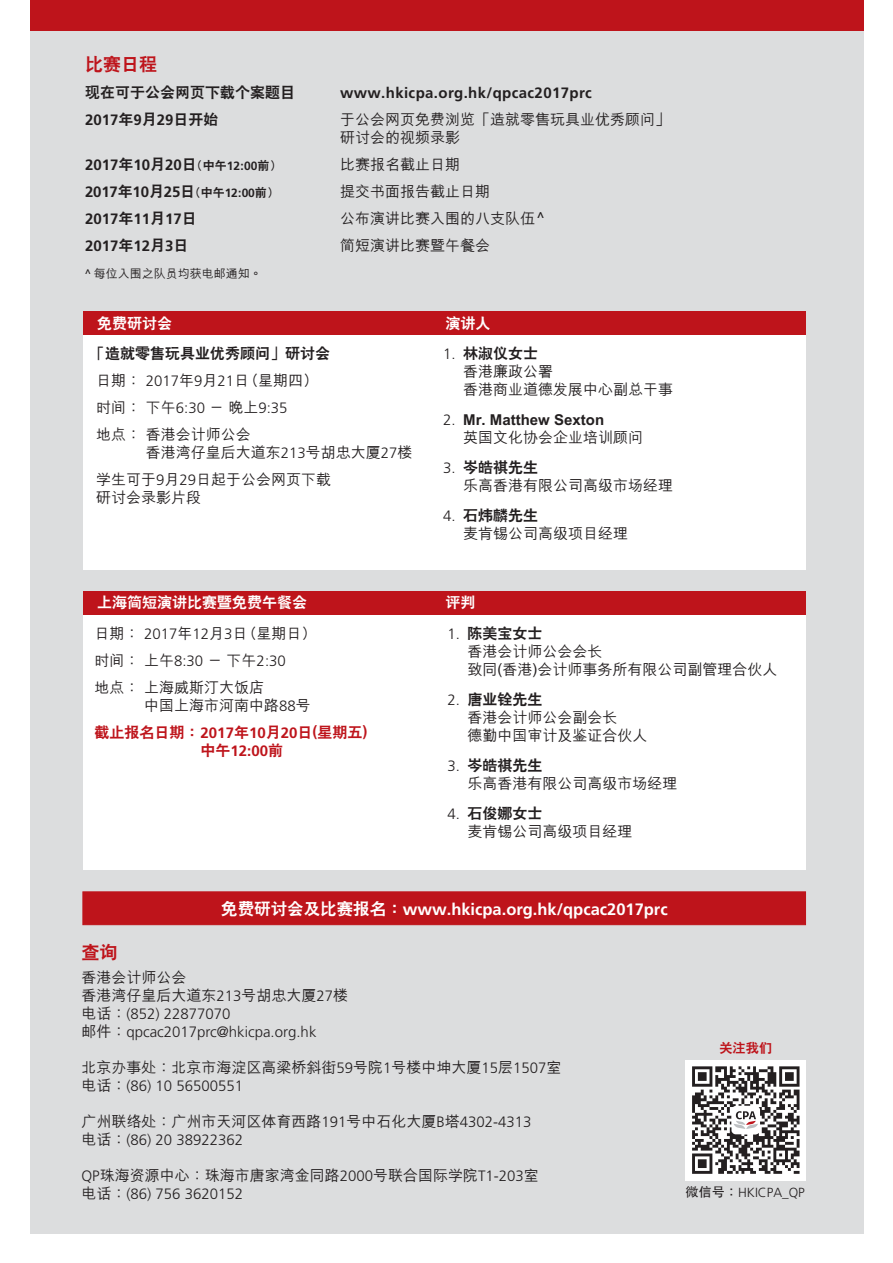
<style>
.page{position:relative;width:893px;height:1263px;background:#fff}
.page>*{position:absolute;margin:0;border:0;box-sizing:border-box;transform-origin:0 0}
.t1{font:800 18px "C Hei 2 GB5";color:#be141b}
.t2{font:700 16.5px "Frutiger";color:#fff}
.t3{font:500 15px/18px "M Hei GB5";color:#231f20}
.t4{font:800 15px "C Hei 2 GB5";color:#231f20}
.t5{font:300 15px/18px "Frutiger";color:#231f20}
.t6{font:700 15px "Frutiger";color:#231f20}
.t7{font:700 15px "Frutiger";letter-spacing:.025em;color:#231f20}
.t8{font:800 15px "C Hei 2 GB5";color:#fff}
.t9{font:800 15px "C Hei 2 GB5";color:#be141b}
.t10{font:700 15px "Frutiger";color:#be141b}
.t11{font:300 13.2px "Frutiger";color:#231f20}
.t12{font:800 13.2px "C Hei 2 GB5";color:#be141b}
.t13{font:500 12px "M Hei GB5";color:#231f20}
.s1{font-family:"C Hei 2 GB5";font-weight:800}
.s2{font-family:"C Hei 2 GB5";font-weight:800;font-size:12px}
.s3{font-size:12px}
.s4{font-family:"Frutiger";font-weight:300}
.s5{font-family:"Frutiger";font-weight:700}
.s6{font-family:"M Hei GB5";font-weight:500}
.s7{font-family:"C Hei 2 GB5";font-weight:700}
</style>
<div class="page">
<div style="left:30px;top:30px;width:833px;height:1203px;background:#dcddde"></div>
<div style="left:83px;top:318px;width:723px;height:251px;background:#fff"></div>
<div style="left:82px;top:891px;width:724px;height:34px;background:#be141b;border:1px solid #be141b"></div>
<div style="left:83px;top:311px;width:723px;height:24px;background:#be141b"></div>
<div style="left:30px;top:0;width:833px;height:30px;background:#be141b"></div>
<div style="left:83px;top:614px;width:723px;height:256px;background:#fff"></div>
<div style="left:83px;top:591px;width:723px;height:23px;background:#be141b"></div>
<div style="left:686px;top:1060px;width:120px;height:120px;background:#fff"></div>
<svg style="left:692px;top:1066px;width:107px;height:108px"></svg>
<p class="t1" style="left:85px;top:55px;width:73px">比賽日程</p>
<p class="t4" style="left:85px;top:85px;width:211px">現在可於公會網頁下載個案題目</p>
<p class="t7" style="left:340px;top:84px;width:253px">www.hkicpa.org.hk/qpcac2017prc</p>
<p class="t6" style="left:85px;top:111px;width:135px">2017<span class="s1">年</span>9<span class="s1">月</span>29<span class="s1">日開始</span></p>
<p class="t3" style="left:340px;top:111px;width:331px">於公會網頁免費瀏覽「造就零售玩具業優秀顧問」研討會的視頻錄影</p>
<p class="t6" style="left:85px;top:156px;width:198px">2017<span class="s1">年</span>10<span class="s1">月</span>20<span class="s1">日</span><span class="s2">（中午</span><span class="s3">12</span><span class="s2">:</span><span class="s3">00</span><span class="s2">前）</span></p>
<p class="t3" style="left:340px;top:156px;width:121px">比賽報名截止日期</p>
<p class="t6" style="left:85px;top:183px;width:195px">2017<span class="s1">年</span>10<span class="s1">月</span>25<span class="s1">日</span><span class="s2">（中午</span><span class="s3">12</span><span class="s2">:</span><span class="s3">00</span><span class="s2">前）</span></p>
<p class="t3" style="left:340px;top:183px;width:151px">提交書面報告截止日期</p>
<p class="t6" style="left:85px;top:210px;width:113px">2017<span class="s1">年</span>11<span class="s1">月</span>17<span class="s1">日</span></p>
<p class="t3" style="left:340px;top:210px;width:206px">公佈演講比賽入圍的八支隊伍^</p>
<p class="t6" style="left:85px;top:237px;width:105px">2017<span class="s1">年</span>12<span class="s1">月</span>3<span class="s1">日</span></p>
<p class="t3" style="left:340px;top:237px;width:152px">簡短演講比賽暨午餐會</p>
<p class="t13" style="left:85px;top:268px;width:178px">^ 每位入圍之隊員均獲電郵通知。</p>
<p class="t8" style="left:97px;top:315px;width:76px">免費研討會</p>
<p class="t8" style="left:446px;top:315px;width:46px">演講人</p>
<p class="t4" style="left:90px;top:346px;width:241px">「造就零售玩具業優秀顧問」研討會</p>
<p class="t3" style="left:96px;top:368px;width:224px;line-height:27px">日期： <span class="s4">2017</span>年<span class="s4">9</span>月<span class="s4">21</span>日（星期四）時間：下午<span class="s4">6:30</span> －晚上<span class="s4">9:35<br></span>地點：香港會計師公會</p>
<p class="t3" style="left:96px;top:440px;width:318px;line-height:27px;text-indent:50px">香港灣仔皇后大道東<span class="s4">213</span>號胡忠大廈<span class="s4">27</span>樓學生可于<span class="s4">9</span>月<span class="s4">29</span>日起於公會網頁下載</p>
<p class="t3" style="left:96px;top:489px;width:106px">研討會錄影片段</p>
<p class="t8" style="left:97px;top:595px;width:211px">上海簡短演講比賽暨免費午餐會</p>
<p class="t3" style="left:94px;top:620px;width:224px;line-height:27px">日期： <span class="s4">2017</span>年<span class="s4">12</span>月<span class="s4">3</span>日（星期日）時間：上午<span class="s4">8:30</span> －下午<span class="s4">2:30<br></span>地點：上海威斯汀大飯店</p>
<p class="t3" style="left:144px;top:697px;width:168px">中國上海市河南中路<span class="s4">88</span>號</p>
<p class="t9" style="left:94px;top:724px;width:274px">截止報名日期： <span class="s5">2017</span>年<span class="s5">10</span>月<span class="s5">20</span>日(星期五)</p>
<p class="t10" style="left:201px;top:742px;width:84px"><span class="s1">中午</span>12:00<span class="s1">前</span></p>
<p class="t4" style="left:443px;top:346px;width:97px"><span class="s4">1.</span> 林淑儀女士</p>
<p class="t3" style="left:463px;top:363px;width:211px">香港廉政公署<br>香港商業道德發展中心副總幹事</p>
<p class="t4" style="left:443px;top:412px;width:162px"><span class="s4">2.</span> Mr. Matthew Sexton</p>
<p class="t3" style="left:463px;top:429px;width:181px">英國文化協會企業培訓顧問</p>
<p class="t4" style="left:443px;top:460px;width:97px"><span class="s4">3.</span> 岑皓祺先生</p>
<p class="t3" style="left:463px;top:477px;width:211px">樂高香港有限公司高級市場經理</p>
<p class="t4" style="left:443px;top:508px;width:97px"><span class="s4">4.</span> 石煒麟先生</p>
<p class="t3" style="left:463px;top:525px;width:166px">麥肯錫公司高級項目經理</p>
<p class="t8" style="left:446px;top:595px;width:31px">評判</p>
<p class="t4" style="left:447px;top:625px;width:97px"><span class="s4">1.</span> 陳美寶女士</p>
<p class="t3" style="left:468px;top:643px;width:311px">香港會計師公會會長<br>致同(香港)會計師事務所有限公司副管理合伙人</p>
<p class="t4" style="left:447px;top:691px;width:97px"><span class="s4">2.</span> 唐業銓先生</p>
<p class="t3" style="left:468px;top:709px;width:181px">香港會計師公會副會長<br>德勤中國審計及鑒証合伙人</p>
<p class="t4" style="left:447px;top:757px;width:97px"><span class="s4">3.</span> 岑皓祺先生</p>
<p class="t3" style="left:468px;top:775px;width:211px">樂高香港有限公司高級市場經理</p>
<p class="t4" style="left:447px;top:805px;width:97px"><span class="s4">4.</span> 石俊娜女士</p>
<p class="t3" style="left:468px;top:823px;width:166px">麥肯錫公司高級項目經理</p>
<p class="t2" style="left:221px;top:899px;width:448px"><span class="s1">免費研討會及比賽報名：</span>www.hkicpa.org.hk/qpcac2017prc</p>
<p class="t1" style="left:81px;top:943px;width:37px">查詢</p>
<p class="t3" style="left:81px;top:969px;width:268px">香港會計師公會<br>香港灣仔皇后大道東<span class="s4">213</span>號胡忠大廈<span class="s4">27</span>樓</p>
<p class="t5" style="left:81px;top:1005px;width:237px"><span class="s6">電話：</span>(852) 22877070<br><span class="s6">郵件：</span>qpcac2017prc@hkicpa.org.hk</p>
<p class="t3" style="left:81px;top:1059px;width:482px">北京辦事處：北京市海澱區高梁橋斜街<span class="s4">59</span>號院<span class="s4">1</span>號樓中坤大廈<span class="s4">15</span>層<span class="s4">1507</span>室</p>
<p class="t5" style="left:81px;top:1077px;width:163px"><span class="s6">電話：</span>(86) 10 56500551</p>
<p class="t3" style="left:81px;top:1113px;width:452px">廣州聯絡處：廣州市天河區體育西路<span class="s4">191</span>號中石化大廈<span class="s4">B</span>塔<span class="s4">4302-4313</span></p>
<p class="t5" style="left:81px;top:1131px;width:163px"><span class="s6">電話：</span>(86) 20 38922362</p>
<p class="t3" style="left:81px;top:1167px;width:459px"><span class="s4">QP</span>珠海資源中心：珠海市唐家灣金同路<span class="s4">2000</span>號聯合國際學院<span class="s4">T1-203</span>室</p>
<p class="t5" style="left:81px;top:1185px;width:163px"><span class="s6">電話：</span>(86) 756 3620152</p>
<p class="t12" style="left:719px;top:1041px;width:54px">關注我們</p>
<p class="t11" style="left:685px;top:1185px;width:121px"><span class="s7">微信號：</span>HKICPA_QP</p>
</div>
